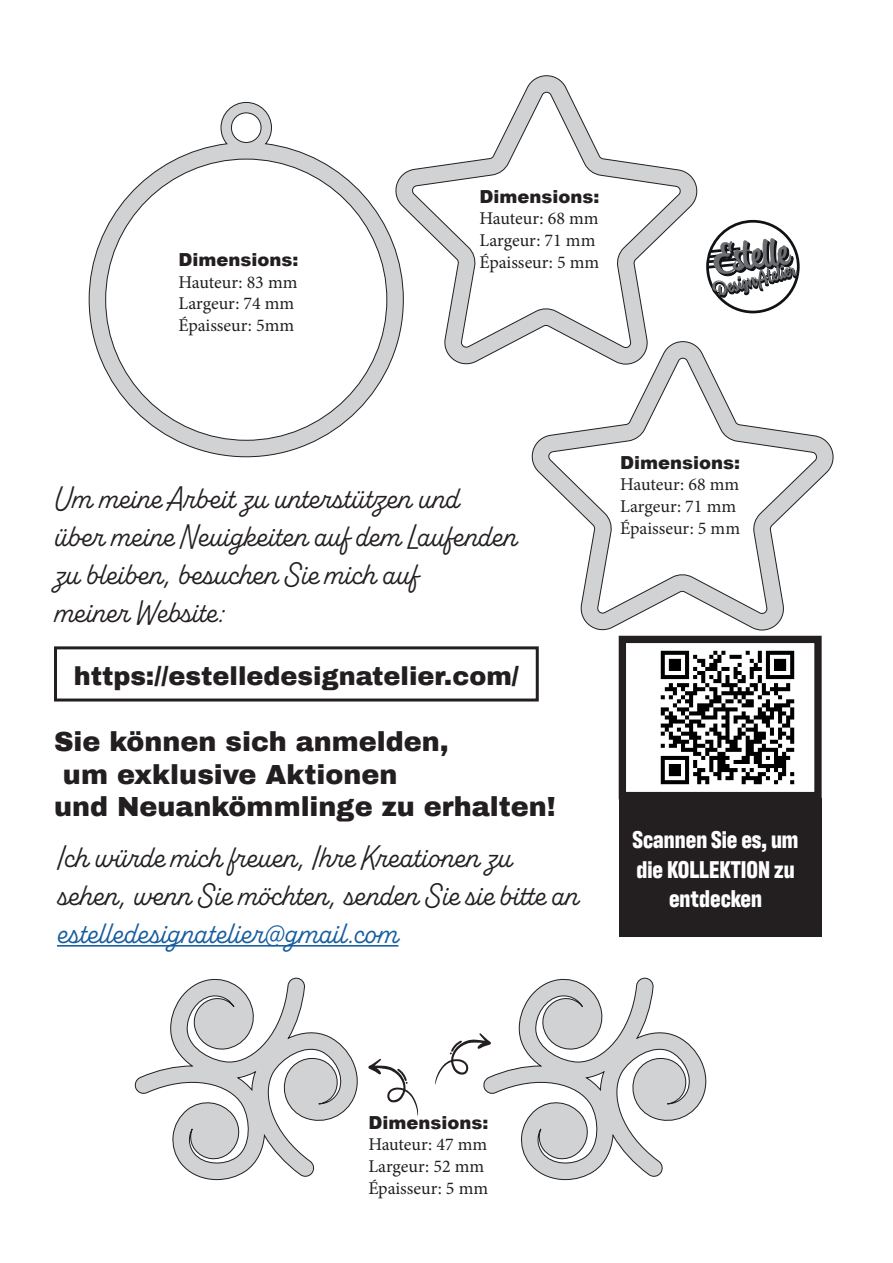
<style>
.page{position:relative;width:893px;height:1263px;background:#fff}
.page>*{position:absolute;margin:0;border:0;box-sizing:border-box;transform-origin:0 0}
.t1{font:31.5px/37.8px "Alkaline";color:#231f20}
.t2{font:31.5px "Alkaline";color:#175d9e}
.t3{font:900 27px "Archivo";color:#231f20}
.t4{font:900 25.5px "Archivo";color:#231f20}
.t5{font:700 24.75px/29.7px "Antarctican Headline";color:#fff;text-align:center}
.t6{font:18px/21.6px "Minion Pro";color:#231f20}
.t7{font:900 18px "Arial";color:#231f20}
</style>
<div class="page">
<svg style="left:706px;top:220px;width:94px;height:93px"></svg>
<svg style="left:134px;top:977px;width:224px;height:203px"></svg>
<svg style="left:88px;top:102px;width:306px;height:355px"></svg>
<svg style="left:531px;top:348px;width:303px;height:283px"></svg>
<svg style="left:394px;top:75px;width:305px;height:291px"></svg>
<svg style="left:435px;top:978px;width:272px;height:201px"></svg>
<svg style="left:368px;top:1059px;width:50px;height:57px"></svg>
<hr style="left:57px;top:945px;width:341px;height:1px;background:#175d9e">
<div style="left:54px;top:646px;width:485px;height:55px;border:3px solid #231f20"></div>
<div style="left:619px;top:636px;width:203px;height:163px;border:7px solid #231f20"></div>
<div style="left:619px;top:798px;width:203px;height:139px;background:#231f20"></div>
<img style="left:660px;top:650px;width:135px;height:135px">
<p class="t7" style="left:178px;top:247px;width:122px">Dimensions:</p>
<p class="t6" style="left:178px;top:271px;width:120px">Hauteur: 83 mm<br>Largeur: 74 mm<br>Épaisseur: 5mm</p>
<p class="t7" style="left:480px;top:183px;width:122px">Dimensions:</p>
<p class="t6" style="left:480px;top:208px;width:121px">Hauteur: 68 mm<br>Largeur: 71 mm<br>Épaisseur: 5 mm</p>
<p class="t1" style="left:54px;top:480px;width:465px">Um meine Arbeit zu unterstützen und über meine Neuigkeiten auf dem Laufenden zu bleiben, besuchen Sie mich auf<br>meiner Website:</p>
<p class="t4" style="left:74px;top:661px;width:447px">https://estelledesignatelier.com/</p>
<p class="t3" style="left:54px;top:725px;width:396px">Sie können sich anmelden,</p>
<p class="t3" style="left:63px;top:758px;width:336px">um exklusive Aktionen</p>
<p class="t3" style="left:54px;top:790px;width:503px">und Neuankömmlinge zu erhalten!</p>
<p class="t1" style="left:57px;top:839px;width:523px">Ich würde mich freuen, Ihre Kreationen zu sehen, wenn Sie möchten, senden Sie sie bitte an</p>
<p class="t2" style="left:57px;top:914px;width:343px">estelledesignatelier@gmail.com</p>
<p class="t7" style="left:620px;top:449px;width:122px">Dimensions:</p>
<p class="t6" style="left:620px;top:474px;width:121px">Hauteur: 68 mm<br>Largeur: 71 mm<br>Épaisseur: 5 mm</p>
<p class="t5" style="left:633px;top:823px;width:167px">Scannen Sie es, um die KOLLEKTION zu entdecken</p>
<p class="t7" style="left:368px;top:1109px;width:122px">Dimensions:</p>
<p class="t6" style="left:368px;top:1134px;width:121px">Hauteur: 47 mm<br>Largeur: 52 mm<br>Épaisseur: 5 mm</p>
</div>
